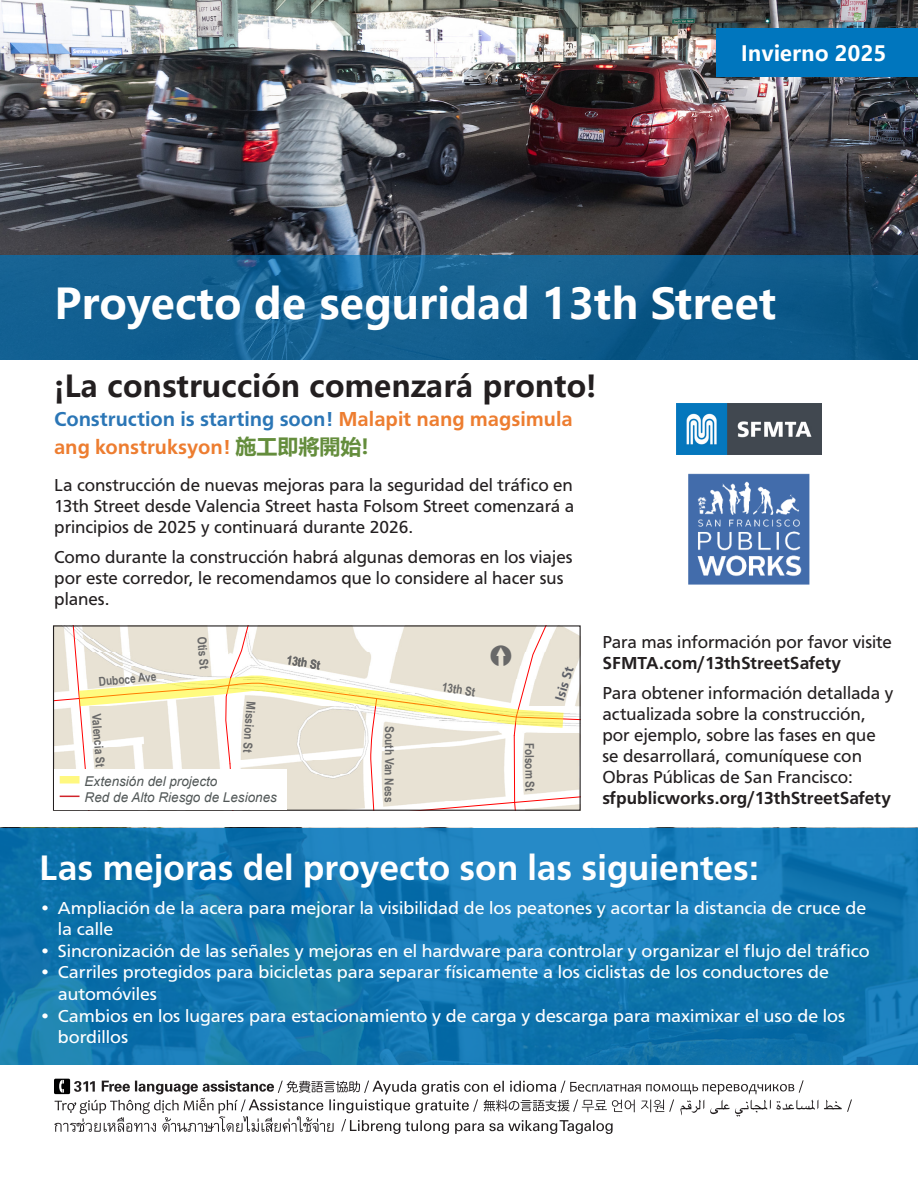
<style>
.page{position:relative;width:918px;height:1188px;background:#fff}
.page>*{position:absolute;margin:0;border:0;box-sizing:border-box;transform-origin:0 0}
.t1{font:700 42px "Microsoft Ya Hei";color:#fff}
.t2{font:700 36.75px "Graphein Pro";color:#fff}
.t3{font:700 30px "Microsoft Ya Hei";color:#231f20}
.t4{font:700 21px/28.5px "Graphein Pro";color:#ed7d30}
.t5{font:700 21px "Microsoft Ya Hei";color:#fff}
.Subheader_copy{font:18px/21px "Graphein Pro";color:#231f20}
.t6{font:18px/21.6px "Graphein Pro";color:#fff;scale:1.05 1}
.t7{font:700 13.8px "Graphein Pro";color:#5c5f68}
.Subheader_copy-2{font:italic 13.5px/16.2px "Arial";color:#515757}
.t8{font:700 12.3px "Arial Narrow";letter-spacing:-.01em;color:#686868}
.s1{color:#2b76b6}
.s2{font-family:"Microsoft Ya Hei";font-size:20.85px;color:#648d3c}
.s3{font-weight:700}
</style>
<div class="page">
<svg style="left:0;top:828px;width:918px;height:236px;background:#1378b1"></svg>
<img style="left:0;top:0;width:918px;height:256px">
<div style="left:716px;top:28px;width:202px;height:48px;background:#0076be"></div>
<svg style="left:0;top:256px;width:918px;height:104px;background:#115e8e"></svg>
<img style="left:688px;top:473px;width:122px;height:111px">
<img style="left:676px;top:404px;width:146px;height:51px">
<svg style="left:54px;top:1079px;width:798px;height:55px"></svg>
<svg style="left:54px;top:626px;width:526px;height:184px"></svg>
<p class="t5" style="left:741px;top:38px;width:147px">Invierno 2025</p>
<p class="t1" style="left:54px;top:275px;width:724px">Proyecto de seguridad 13th Street</p>
<p class="t3" style="left:54px;top:366px;width:544px">¡La construcción comenzará pronto!</p>
<p class="t4" style="left:54px;top:405px;width:520px"><span class="s1">Construction is starting soon!</span> Malapit nang magsimula ang konstruksyon! <span class="s2">施工即將開始!</span></p>
<p class="Subheader_copy" style="left:54px;top:475px;width:522px;text-align:justify">La construcción de nuevas mejoras para la seguridad del tráfico en 13th Street desde Valencia Street hasta Folsom Street comenzará a principios de 2025 y continuará durante 2026.</p>
<p class="Subheader_copy" style="left:54px;top:547px;width:520px">Como durante la construcción habrá algunas demoras en los viajes por este corredor, le recomendamos que lo considere al hacer sus planes.</p>
<p class="t8" style="left:98px;top:672px;width:59px;rotate:-5deg">Duboce Ave</p>
<p class="t8" style="left:106px;top:713px;width:55px;rotate:86deg">Valencia St</p>
<p class="t8" style="left:211px;top:636px;width:34px;rotate:86deg">Otis St</p>
<p class="t8" style="left:260px;top:702px;width:52px;rotate:94deg">Mission St</p>
<p class="Subheader_copy-2" style="left:85px;top:773px;width:194px">Extensión del projecto<br>Red de Alto Riesgo de Lesiones</p>
<p class="t8" style="left:288px;top:650px;width:35px;rotate:9deg">13th St</p>
<p class="t8" style="left:399px;top:726px;width:78px;rotate:90deg">South Van Ness</p>
<p class="t8" style="left:443px;top:677px;width:35px;rotate:9deg">13th St</p>
<p class="t8" style="left:539px;top:742px;width:51px;rotate:89deg">Folsom St</p>
<p class="t7" style="left:552px;top:699px;width:37px;rotate:-73deg">Isis St</p>
<p class="Subheader_copy" style="left:602px;top:632px;width:291px">Para mas información por favor visite<br><span class="s3">SFMTA.com/13thStreetSafety</span></p>
<p class="Subheader_copy" style="left:602px;top:683px;width:292px">Para obtener información detallada y actualizada sobre la construcción,</p>
<p class="Subheader_copy" style="left:602px;top:725px;width:290px">por ejemplo, sobre las fases en que se desarrollará, comuníquese con Obras Públicas de San Francisco: <span class="s3">sfpublicworks.org/13thStreetSafety</span></p>
<p class="t2" style="left:39px;top:846px;width:721px">Las mejoras del proyecto son las siguientes:</p>
<p class="t6" style="left:58px;top:897px;width:771px;text-indent:-19px">• Ampliación de la acera para mejorar la visibilidad de los peatones y acortar la distancia de cruce de la calle</p>
<p class="t6" style="left:39px;top:940px;width:793px">• Sincronización de las señales y mejoras en el hardware para controlar y organizar el flujo del tráfico</p>
<p class="t6" style="left:58px;top:962px;width:736px;text-indent:-19px">• Carriles protegidos para bicicletas para separar físicamente a los ciclistas de los conductores de automóviles</p>
<p class="t6" style="left:58px;top:1005px;width:751px;text-indent:-19px">• Cambios en los lugares para estacionamiento y de carga y descarga para maximixar el uso de los bordillos</p>
</div>
